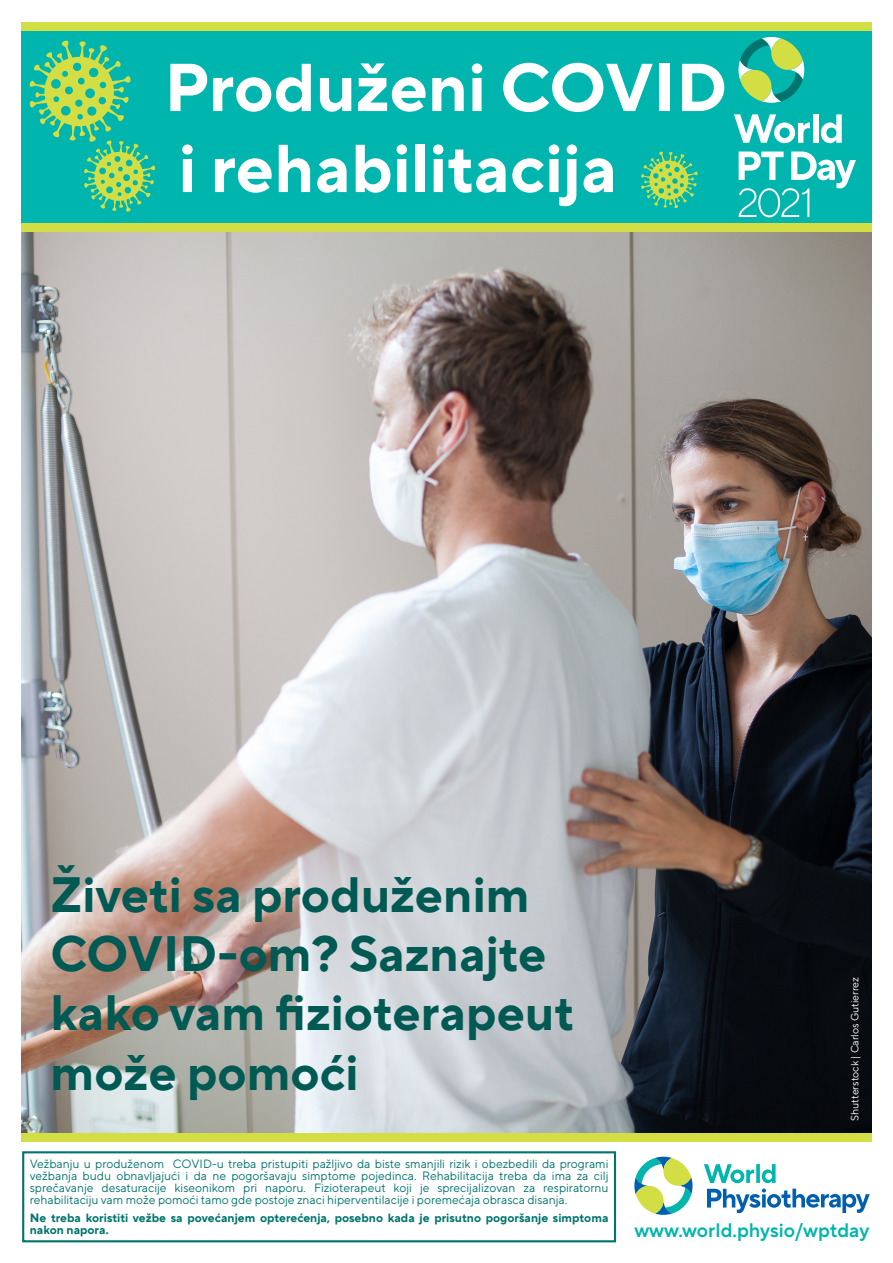
<style>
.page{position:relative;width:893px;height:1263px;background:#fff}
.page>*{position:absolute;margin:0;border:0;box-sizing:border-box;transform-origin:0 0}
.t1{font:700 67.5px/81px "TT Norms Pro";color:#fff}
.t2{font:700 49.5px/59.4px "TT Norms Pro";color:#005953}
.t3{font:600 19.5px "TT Norms Pro";color:#00b5ae}
.t4{font:12px/12px "TT Norms Pro";color:#00746d;text-align:justify}
.t5{font:700 12px/12px "TT Norms Pro";color:#00746d}
.t6{font:10.5px "TT Norms Pro";color:#fff}
</style>
<div class="page">
<img style="left:21px;top:232px;width:850px;height:901px">
<div style="left:21px;top:24px;width:851px;height:199px;background:#00b5ae"></div>
<div style="left:21px;top:223px;width:851px;height:9px;background:#d2de43"></div>
<div style="left:21px;top:22px;width:851px;height:9px;background:#d2de43"></div>
<svg style="left:738px;top:37px;width:66px;height:66px"></svg>
<svg style="left:734px;top:114px;width:76px;height:29px"></svg>
<div style="left:813px;top:114px;width:6px;height:29px;background:#fff"></div>
<svg style="left:821px;top:114px;width:21px;height:29px"></svg>
<svg style="left:739px;top:152px;width:117px;height:65px"></svg>
<svg style="left:704px;top:1164px;width:166px;height:49px"></svg>
<svg style="left:634px;top:1157px;width:58px;height:58px"></svg>
<div style="left:22px;top:1151px;width:594px;height:91px;border:2px solid #00746d"></div>
<svg style="left:29px;top:40px;width:127px;height:172px"></svg>
<svg style="left:641px;top:151px;width:57px;height:57px"></svg>
<div style="left:21px;top:1133px;width:851px;height:9px;background:#d2de43"></div>
<h1 class="t1" style="left:164px;top:42px;width:564px">Produženi COVID i rehabilitacija</h1>
<h2 class="t2" style="left:51px;top:861px;width:525px">Živeti sa produženim<br>COVID-om? Saznajte kako vam fizioterapeut može pomoći</h2>
<p class="t6" style="left:847px;top:1121px;width:146px;rotate:-90deg">Shutterstock | Carlos Gutierrez</p>
<p class="t4" style="left:30px;top:1157px;width:580px">Vežbanju u produženom COVID-u treba pristupiti pažljivo da biste smanjili rizik i obezbedili da programi vežbanja budu obnavljajući i da ne pogoršavaju simptome pojedinca. Rehabilitacija treba da ima za cilj sprečavanje desaturacije kiseonikom pri naporu. Fizioterapeut koji je sprecijalizovan za respiratornu rehabilitaciju vam može pomoći tamo gde postoje znaci hiperventilacije i poremećaja obrasca disanja.</p>
<p class="t5" style="left:30px;top:1211px;width:580px">Ne treba koristiti vežbe sa povećanjem opterećenja, posebno kada je prisutno pogoršanje simptoma nakon napora.</p>
<h3 class="t3" style="left:634px;top:1216px;width:236px">www.world.physio/wptday</h3>
</div>
